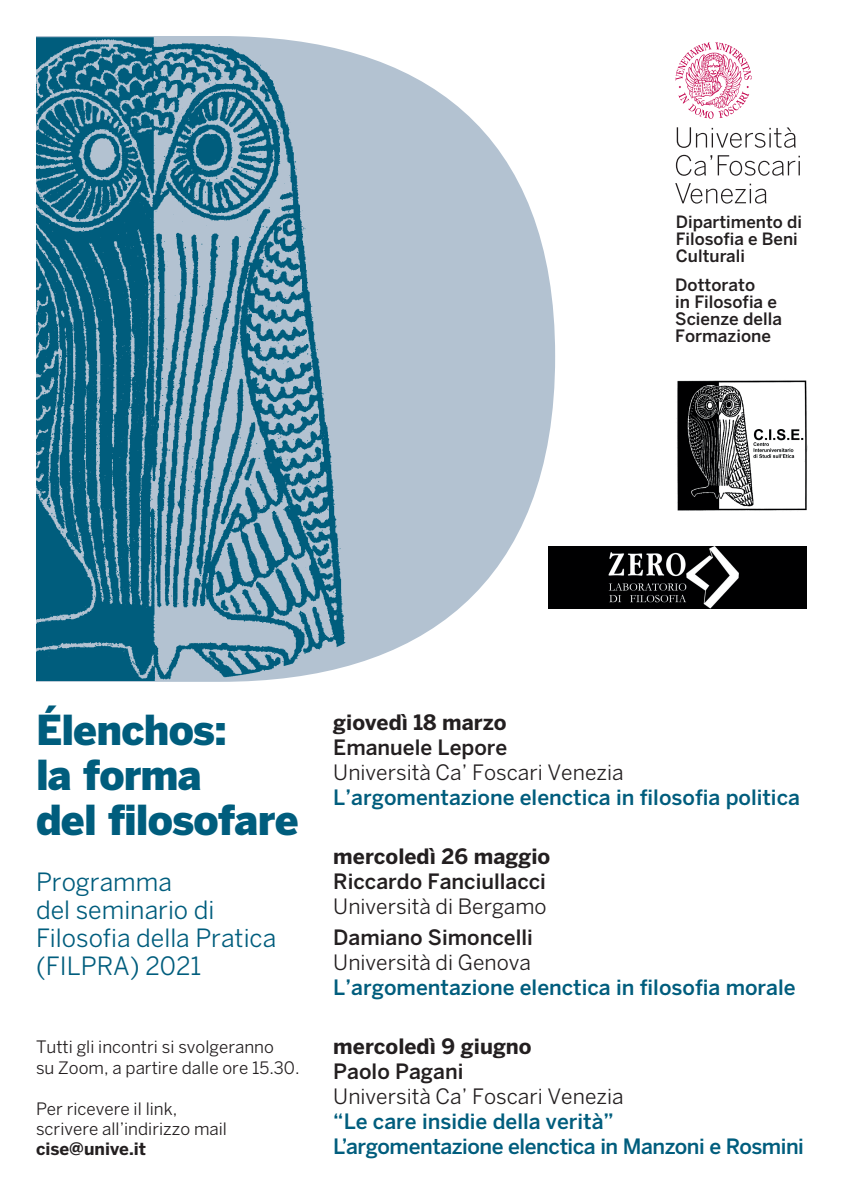
<style>
.page{position:relative;width:842px;height:1191px;background:#fff}
.page>*{position:absolute;margin:0;border:0;box-sizing:border-box;transform-origin:0 0}
.t1{font:900 41px/45px "Benton Sans";letter-spacing:-.02em;color:#005d7d}
.t2{font:25px/28px "Benton Sans";color:#005d7d}
.t3{font:21px "Benton Sans";color:#231f20}
.t4{font:500 21px "Benton Sans";color:#005d7d}
.t5{font:500 21px/25.2px "Benton Sans";letter-spacing:-.02em;color:#005d7d}
.t6{font:500 21px "Benton Sans";color:#231f20}
.t7{font:700 21px "Benton Sans";color:#231f20}
.t8{font:17px/20.4px "Benton Sans";color:#231f20}
.t9{font:500 17px/17px "Benton Sans";color:#231f20}
.t10{font:700 17px "Benton Sans";color:#231f20}
.t11{font:500 16.8px/16.8px "Benton Sans";color:#231f20}
</style>
<div class="page">
<svg style="left:496px;top:147px;width:59px;height:462px;fill:#b3c2d1"></svg>
<img style="left:36px;top:36px;width:460px;height:646px">
<svg style="left:677px;top:127px;width:119px;height:21px"></svg>
<svg style="left:676px;top:155px;width:36px;height:21px"></svg>
<svg style="left:718px;top:155px;width:82px;height:21px"></svg>
<svg style="left:675px;top:183px;width:91px;height:21px"></svg>
<svg style="left:675px;top:42px;width:77px;height:77px"></svg>
<img style="left:677px;top:380px;width:131px;height:131px">
<img style="left:549px;top:546px;width:257px;height:62px">
<p class="t11" style="left:676px;top:213px;width:128px">Dipartimento di<br>Filosofia e Beni<br>Culturali</p>
<p class="t9" style="left:675px;top:276px;width:108px">Dottorato<br>in Filosofia e<br>Scienze della<br>Formazione</p>
<h1 class="t1" style="left:36px;top:707px;width:264px">Élenchos:<br>la forma<br>del filosofare</h1>
<h2 class="t2" style="left:36px;top:867px;width:242px">Programma<br>del seminario di<br>Filosofia della Pratica (FILPRA) 2021</h2>
<p class="t8" style="left:36px;top:1036px;width:265px">Tutti gli incontri si svolgeranno<br>su Zoom, a partire dalle ore 15.30.</p>
<p class="t8" style="left:36px;top:1098px;width:192px">Per ricevere il link, scrivere all’indirizzo mail</p>
<p class="t10" style="left:36px;top:1139px;width:112px">cise@unive.it</p>
<p class="t7" style="left:333px;top:709px;width:175px">giovedì 18 marzo</p>
<p class="t6" style="left:333px;top:734px;width:176px">Emanuele Lepore</p>
<p class="t3" style="left:333px;top:760px;width:292px">Università Ca’ Foscari Venezia</p>
<p class="t4" style="left:333px;top:785px;width:468px">L’argomentazione elenctica in filosofia politica</p>
<p class="t7" style="left:333px;top:843px;width:218px">mercoledì 26 maggio</p>
<p class="t6" style="left:333px;top:868px;width:214px">Riccardo Fanciullacci</p>
<p class="t3" style="left:333px;top:894px;width:215px">Università di Bergamo</p>
<p class="t6" style="left:333px;top:924px;width:201px">Damiano Simoncelli</p>
<p class="t3" style="left:333px;top:950px;width:199px">Università di Genova</p>
<p class="t4" style="left:333px;top:975px;width:464px">L’argomentazione elenctica in filosofia morale</p>
<p class="t7" style="left:333px;top:1033px;width:200px">mercoledì 9 giugno</p>
<p class="t6" style="left:333px;top:1058px;width:132px">Paolo Pagani</p>
<p class="t3" style="left:333px;top:1084px;width:292px">Università Ca’ Foscari Venezia</p>
<p class="t5" style="left:333px;top:1108px;width:472px">“Le care insidie della verità”<br>L’argomentazione elenctica in Manzoni e Rosmini</p>
</div>
